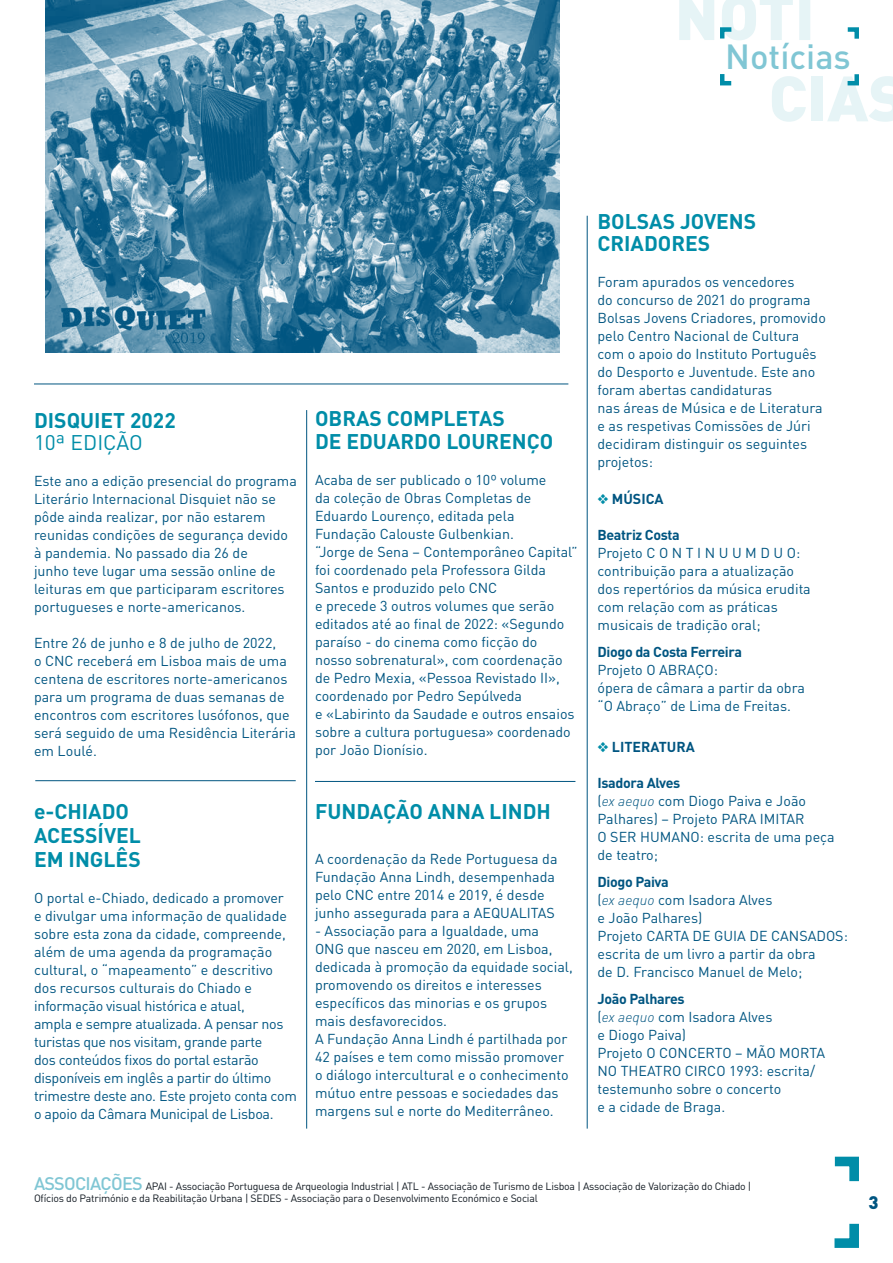
<style>
.page{position:relative;width:893px;height:1263px;background:#fff}
.page>*{position:absolute;margin:0;border:0;box-sizing:border-box;transform-origin:0 0}
.t1{font:900 63px/81.3px "DIN";color:#e6f4f6}
.t2{font:500 34.5px "DIN";color:#80c6d4}
.t3{font:700 21px/24px "DIN";color:#008da8}
.t4{font:21px "DIN";color:#008da8}
.t5{font:900 18px "DIN";color:#005581}
.t6{font:14.25px/18px "DIN";color:#005581}
.t7{font:14.25px/18px "DIN";letter-spacing:-.02em;color:#005581}
.t8{font:700 14.25px "DIN";letter-spacing:-.025em;color:#005581}
.t9{font:700 14.25px "DIN";color:#005581}
.t10{font:10.5px/12px "DIN";letter-spacing:-.02em;color:#101820}
.s1{color:#008da8}
.s2{font-weight:700}
.s3{font-weight:300;font-style:italic}
.s4{font-weight:500;font-size:18px;color:#80c6d4}
</style>
<div class="page">
<svg style="left:720px;top:27px;width:12px;height:12px"></svg>
<svg style="left:720px;top:74px;width:12px;height:12px"></svg>
<svg style="left:847px;top:74px;width:12px;height:12px"></svg>
<svg style="left:847px;top:27px;width:12px;height:12px"></svg>
<svg style="left:834px;top:1223px;width:25px;height:25px"></svg>
<svg style="left:834px;top:1156px;width:25px;height:26px"></svg>
<hr style="left:587px;top:216px;width:1px;height:912px;background:#005581">
<hr style="left:306px;top:410px;width:1px;height:718px;background:#005581">
<hr style="left:35px;top:780px;width:261px;height:1px;background:#005581">
<hr style="left:315px;top:781px;width:260px;height:1px;background:#005581">
<hr style="left:34px;top:384px;width:534px;height:1px;background:#005581">
<img style="left:46px;top:0;width:513px;height:353px">
<h1 class="t1" style="left:769px;top:-27px;width:138px;text-indent:-94px">NOTÍ<br>CIAS</h1>
<h2 class="t2" style="left:725px;top:34px;width:127px">Notícias</h2>
<h3 class="t3" style="left:34px;top:407px;width:143px">DISQUIET 2022</h3>
<h3 class="t4" style="left:34px;top:429px;width:110px">10ª EDIÇÃO</h3>
<p class="t6" style="left:34px;top:472px;width:264px">Este ano a edição presencial do programa Literário Internacional Disquiet não se pôde ainda realizar, por não estarem reunidas condições de segurança devido à pandemia. No passado dia 26 de<br>junho teve lugar uma sessão online de leituras em que participaram escritores portugueses e norte-americanos.</p>
<p class="t6" style="left:34px;top:634px;width:264px">Entre 26 de junho e 8 de julho de 2022,<br>o CNC receberá em Lisboa mais de uma centena de escritores norte-americanos para um programa de duas semanas de encontros com escritores lusófonos, que será seguido de uma Residência Literária em Loulé.</p>
<h3 class="t3" style="left:34px;top:799px;width:108px">e-CHIADO<br>ACESSÍVEL<br>EM INGLÊS</h3>
<p class="t7" style="left:34px;top:889px;width:264px">O portal e-Chiado, dedicado a promover<br>e divulgar uma informação de qualidade sobre esta zona da cidade, compreende, além de uma agenda da programação cultural, o “mapeamento” e descritivo dos recursos culturais do Chiado e informação visual histórica e atual,<br>ampla e sempre atualizada. A pensar nos turistas que nos visitam, grande parte<br>dos conteúdos fixos do portal estarão disponíveis em inglês a partir do último trimestre deste ano. Este projeto conta com o apoio da Câmara Municipal de Lisboa.</p>
<h3 class="t3" style="left:315px;top:406px;width:240px;line-height:22.5px">OBRAS COMPLETAS<br>DE EDUARDO LOURENÇO</h3>
<p class="t6" style="left:315px;top:470px;width:264px">Acaba de ser publicado o 10º volume<br>da coleção de Obras Completas de Eduardo Lourenço, editada pela Fundação Calouste Gulbenkian.<br>“Jorge de Sena – Contemporâneo Capital” foi coordenado pela Professora Gilda Santos e produzido pelo CNC<br>e precede 3 outros volumes que serão editados até ao final de 2022: «Segundo paraíso - do cinema como ficção do nosso sobrenatural», com coordenação de Pedro Mexia, «Pessoa Revistado II», coordenado por Pedro Sepúlveda<br>e «Labirinto da Saudade e outros ensaios sobre a cultura portuguesa» coordenado por João Dionísio.</p>
<h3 class="t3" style="left:315px;top:799px;width:237px">FUNDAÇÃO ANNA LINDH</h3>
<p class="t6" style="left:315px;top:850px;width:244px">A coordenação da Rede Portuguesa da Fundação Anna Lindh, desempenhada pelo CNC entre 2014 e 2019, é desde junho assegurada para a AEQUALITAS</p>
<p class="t6" style="left:315px;top:922px;width:259px">- Associação para a Igualdade, uma<br>ONG que nasceu em 2020, em Lisboa, dedicada à promoção da equidade social, promovendo os direitos e interesses específicos das minorias e os grupos mais desfavorecidos.<br>A Fundação Anna Lindh é partilhada por 42 países e tem como missão promover o diálogo intercultural e o conhecimento mútuo entre pessoas e sociedades das margens sul e norte do Mediterrâneo.</p>
<h3 class="t3" style="left:597px;top:209px;width:160px;line-height:22.5px">BOLSAS JOVENS<br>CRIADORES</h3>
<p class="t6" style="left:597px;top:273px;width:230px">Foram apurados os vencedores<br>do concurso de 2021 do programa<br>Bolsas Jovens Criadores, promovido pelo Centro Nacional de Cultura com o apoio do Instituto Português do Desporto e Juventude. Este ano foram abertas candidaturas<br>nas áreas de Música e de Literatura e as respetivas Comissões de Júri decidiram distinguir os seguintes projetos:</p>
<p class="t8" style="left:597px;top:490px;width:68px"><span class="s1">❖</span> MÚSICA</p>
<p class="t8" style="left:597px;top:526px;width:84px">Beatriz Costa</p>
<p class="t6" style="left:597px;top:544px;width:215px">Projeto C O N T I N U U M D U O: contribuição para a atualização dos repertórios da música erudita com relação com as práticas musicais de tradição oral;</p>
<p class="t8" style="left:597px;top:643px;width:146px">Diogo da Costa Ferreira</p>
<p class="t6" style="left:597px;top:661px;width:209px">Projeto O ABRAÇO:<br>ópera de câmara a partir da obra “O Abraço” de Lima de Freitas.</p>
<p class="t9" style="left:597px;top:737px;width:99px"><span class="s1">❖</span> LITERATURA</p>
<p class="t6" style="left:597px;top:773px;width:239px"><span class="s2">Isadora Alves<br></span>(<span class="s3">ex aequo</span> com Diogo Paiva e João<br>Palhares) – Projeto PARA IMITAR<br>O SER HUMANO: escrita de uma peça de teatro;</p>
<p class="t6" style="left:597px;top:872px;width:252px"><span class="s2">Diogo Paiva<br></span>(<span class="s3">ex aequo</span> com Isadora Alves<br>e João Palhares)<br>Projeto CARTA DE GUIA DE CANSADOS: escrita de um livro a partir da obra<br>de D. Francisco Manuel de Melo;</p>
<p class="t6" style="left:597px;top:989px;width:229px"><span class="s2">João Palhares<br></span>(<span class="s3">ex aequo</span> com Isadora Alves<br>e Diogo Paiva)<br>Projeto O CONCERTO – MÃO MORTA<br>NO THEATRO CIRCO 1993: escrita/ testemunho sobre o concerto<br>e a cidade de Braga.</p>
<p class="t10" style="left:34px;top:1180px;width:719px"><span class="s4">ASSOCIAÇÕES</span> APAI -‑ Associação Portuguesa de Arqueologia Industrial | ATL -‑ Associação de Turismo de Lisboa | Associação de Valorização do Chiado |<br>Ofícios do Património e da Reabilitação Urbana | SEDES -‑ Associação para o Desenvolvimento Económico e Social</p>
<p class="t5" style="left:868px;top:1191px;width:12px">3</p>
</div>
